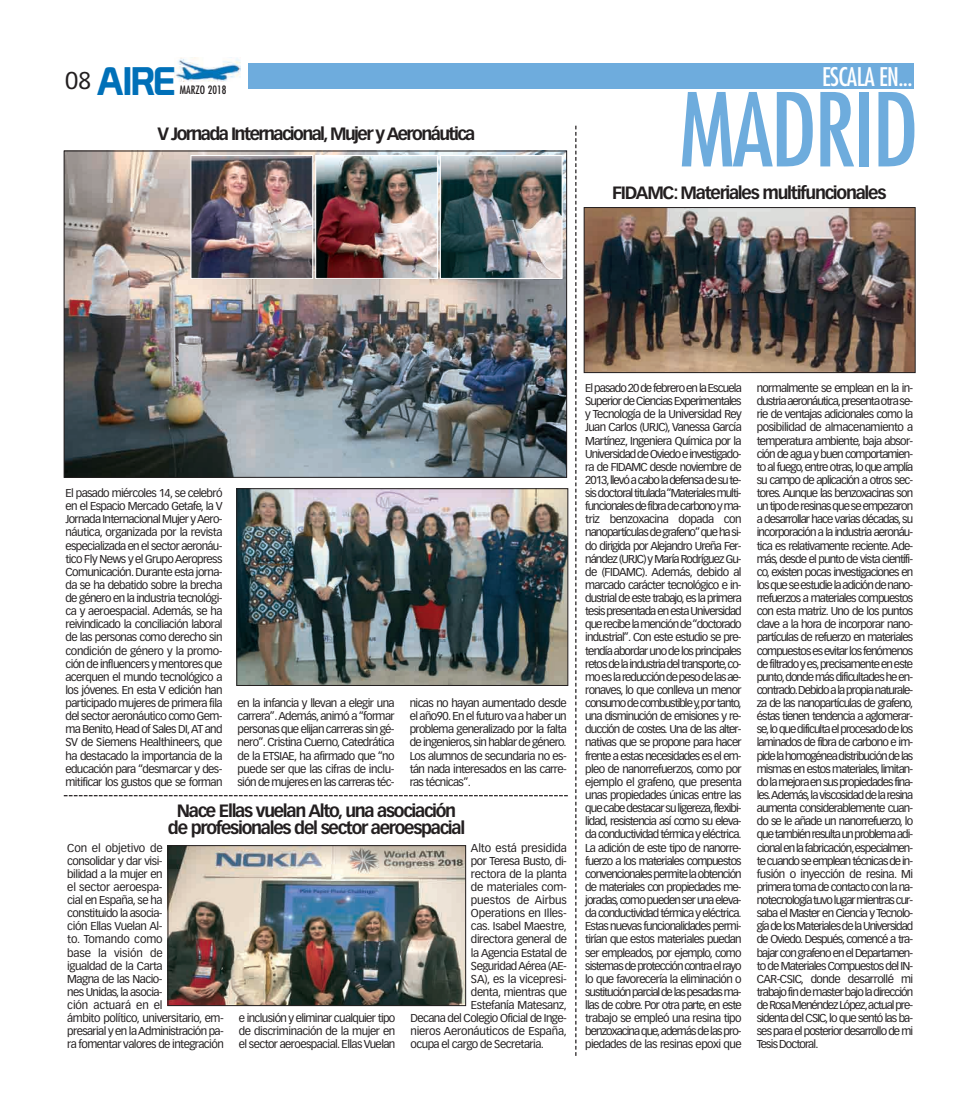
<style>
.page{position:relative;width:978px;height:1120px;background:#fff}
.page>*{position:absolute;margin:0;border:0;box-sizing:border-box;transform-origin:0 0}
.t1{font:condensed 98.75px "Futura";letter-spacing:-.025em;color:#6eacdd}
.t2{font:38.88px "Prototype";color:#0070b8}
.t3{font:condensed 25px "Futura";letter-spacing:-.025em;color:#fff}
.t4{font:700 17.5px/17.5px "Vectora LH";letter-spacing:-.07em;color:#231f20;text-align:center}
.t5{font:700 17.5px "Vectora LH";letter-spacing:-.09em;color:#231f20}
.t6{font:11.25px/13.1px "Vectora LH";letter-spacing:-.045em;color:#231f20;text-align:justify}
.t7{font:11.25px "Vectora LH";letter-spacing:-.015em;color:#231f20}
.t8{font:11.25px "Vectora LH";letter-spacing:-.025em;color:#231f20}
.t9{font:11.25px "Vectora LH";letter-spacing:-.02em;color:#231f20}
.t10{font:11.25px "Vectora LH";letter-spacing:-.01em;color:#231f20}
.t11{font:condensed 11.25px "Futura";color:#231f20}
</style>
<div class="page">
<img style="left:174px;top:58px;width:66px;height:23px">
<div style="left:249px;top:64px;width:665px;height:25px;background:#6eacdd"></div>
<svg style="left:575px;top:126px;width:1px;height:930px"></svg>
<img style="left:66px;top:153px;width:499px;height:323px">
<div style="left:64px;top:151px;width:503px;height:327px;border:1px solid #231f20"></div>
<img style="left:238px;top:490px;width:328px;height:194px">
<div style="left:236px;top:488px;width:332px;height:198px;border:1px solid #231f20"></div>
<img style="left:586px;top:209px;width:327px;height:162px">
<div style="left:584px;top:207px;width:331px;height:166px;border:1px solid #231f20"></div>
<img style="left:170px;top:847px;width:294px;height:157px">
<div style="left:168px;top:845px;width:298px;height:161px;border:1px solid #231f20"></div>
<img style="left:193px;top:157px;width:118px;height:120px">
<div style="left:191px;top:155px;width:122px;height:124px;border:1px solid #fff"></div>
<img style="left:317px;top:157px;width:119px;height:120px">
<div style="left:315px;top:155px;width:123px;height:124px;border:1px solid #fff"></div>
<img style="left:442px;top:157px;width:118px;height:120px">
<div style="left:440px;top:155px;width:122px;height:124px;border:1px solid #fff"></div>
<svg style="left:64px;top:795px;width:504px;height:1px"></svg>
<p class="t2" style="left:65px;top:58px;width:112px"><sup>08</sup> AIRE</p>
<p class="t11" style="left:180px;top:85px;width:48px">MARZO 2018</p>
<p class="t5" style="left:157px;top:126px;width:319px">V Jornada Internacional, Mujer y Aeronáutica</p>
<p class="t3" style="left:822px;top:65px;width:92px">ESCALA EN...</p>
<p class="t1" style="left:679px;top:84px;width:241px">MADRID</p>
<p class="t4" style="left:612px;top:185px;width:276px">FIDAMC: Materiales multifuncionales</p>
<p class="t6" style="left:65px;top:487px;width:159px">El pasado miércoles 14, se celebró en el Espacio Mercado Getafe, la V Jornada Internacional Mujer yAero&shy;náutica, organizada por la revista especializada en el sector aeronáu&shy;tico Fly News y el Grupo Aeropress Comunicación. Durante esta jorna&shy;da se ha debatido sobre la brecha de género en la industria tecnológi&shy;ca y aeroespacial. Además, se ha reivindicado la conciliación laboral de las personas como derecho sin condición de género y la promo&shy;ción de influencers y mentores que acerquen el mundo tecnológico a los jóvenes. En esta V edición han participado mujeres de primera fila del sector aeronáutico como Gem&shy;ma Benito,Head of Sales DI,AT and SV de Siemens Healthineers, que ha destacado la importancia de la educación para “desmarcar y des&shy;mitificar los gustos que se forman</p>
<p class="t6" style="left:238px;top:697px;width:159px">en la infancia y llevan a elegir una carrera”.Además, animó a “formar personas que elijan carreras sin gé&shy;nero”. Cristina Cuerno, Catedrática de la ETSIAE, ha afirmado que “no puede ser que las cifras de inclu&shy;sión de mujeres en las carreras téc-</p>
<p class="t6" style="left:410px;top:697px;width:159px">nicas no hayan aumentado desde el año90.En el futuro va a haber un problema generalizado por la falta de ingenieros,sin hablar de género.<br>Los alumnos de secundaria no es&shy;tán nada interesados en las carre&shy;ras técnicas”.</p>
<p class="t4" style="left:168px;top:802px;width:299px">Nace Ellas vuelan Alto, una asociación de profesionales del sector aeroespacial</p>
<p class="t6" style="left:67px;top:841px;width:158px;text-align:left">Con el objetivo de<br>consolidar y dar visi-<br>bilidad a la mujer en<br>el sector aeroespa-<br>cial en España, se ha<br>constituido la asocia-<br>ción Ellas Vuelan Al-<br>to. Tomando como<br>base la visión de<br>igualdad de la Carta<br>Magna de las Nacio-<br>nes Unidas, la asocia-<br>ción actuará en el<br>ámbito político, universitario, em&shy;presarial y en la Administración pa&shy;ra fomentar valores de integración</p>
<p class="t6" style="left:239px;top:1012px;width:158px">e inclusión y eliminar cualquier tipo de discriminación de la mujer en el sector aeroespacial. Ellas Vuelan</p>
<p class="t10" style="left:471px;top:843px;width:97px">Alto está presidida</p>
<p class="t6" style="left:471px;top:855px;width:97px">por Teresa Busto, di-</p>
<p class="t8" style="left:471px;top:869px;width:97px">rectora de la planta</p>
<p class="t9" style="left:471px;top:882px;width:97px">de materiales com-</p>
<p class="t10" style="left:471px;top:895px;width:97px">puestos de Airbus</p>
<p class="t7" style="left:471px;top:908px;width:97px">Operations en Illes-</p>
<p class="t8" style="left:471px;top:921px;width:97px">cas. Isabel Maestre,</p>
<p class="t6" style="left:471px;top:933px;width:97px">directora general de</p>
<p class="t6" style="left:471px;top:946px;width:97px">la Agencia Estatal de</p>
<p class="t6" style="left:471px;top:960px;width:97px">Seguridad Aérea (AE-</p>
<p class="t9" style="left:471px;top:974px;width:97px">SA), es la vicepresi-</p>
<p class="t6" style="left:471px;top:986px;width:97px">denta, mientras que</p>
<p class="t6" style="left:471px;top:999px;width:97px">Estefanía Matesanz,</p>
<p class="t6" style="left:410px;top:1012px;width:158px">Decana del Colegio Oficial de Inge-</p>
<p class="t7" style="left:410px;top:1026px;width:158px">nieros Aeronáuticos de España,</p>
<p class="t6" style="left:410px;top:1038px;width:135px">ocupa el cargo de Secretaria.</p>
<p class="t6" style="left:585px;top:382px;width:158px">El pasado 20 de febrero en la Escuela Superior de Ciencias Experimentales y Tecnología de la Universidad Rey Juan Carlos (URJC), Vanessa García Martínez, Ingeniera Química por la Universidad de Oviedo e investigado&shy;ra de FIDAMC desde noviembre de 2013,llevó a cabo la defensa de su te&shy;sis doctoral titulada“Materiales multi&shy;funcionales de fibra de carbono y ma&shy;triz benzoxacina dopada con nanopartículas de grafeno”que ha si&shy;do dirigida por Alejandro Ureña Fer&shy;nández (URJC) y María Rodríguez Gu&shy;de (FIDAMC). Además, debido al marcado carácter tecnológico e in&shy;dustrial de este trabajo, es la primera tesis presentada en esta Universidad que recibe la mención de“doctorado industrial”. Con este estudio se pre&shy;tendía abordar uno de los principales retos de la industria del transporte,co&shy;mo es la reducción de peso de las ae&shy;ronaves, lo que conlleva un menor consumo de combustible y,por tanto, una disminución de emisiones y re&shy;ducción de costes. Una de las alter&shy;nativas que se propone para hacer frente a estas necesidades es el em&shy;pleo de nanorrefuerzos, como por ejemplo el grafeno, que presenta unas propiedades únicas entre las que cabe destacar su ligereza,flexibi&shy;lidad, resistencia así como su eleva&shy;da conductividad térmica y eléctrica.<br>La adición de este tipo de nanorre&shy;fuerzo a los materiales compuestos convencionales permite la obtención de materiales con propiedades me&shy;joradas,como pueden ser una eleva&shy;da conductividad térmica y eléctrica.<br>Estas nuevas funcionalidades permi&shy;tirían que estos materiales puedan ser empleados, por ejemplo, como sistemas de protección contra el rayo lo que favorecería la eliminación o sustitución parcial de las pesadas ma&shy;llas de cobre. Por otra parte, en este trabajo se empleó una resina tipo benzoxacina que,además de las pro&shy;piedades de las resinas epoxi que</p>
<p class="t6" style="left:757px;top:382px;width:158px">normalmente se emplean en la in&shy;dustria aeronáutica,presenta otra se&shy;rie de ventajas adicionales como la posibilidad de almacenamiento a temperatura ambiente, baja absor&shy;ción de agua y buen comportamien&shy;to al fuego, entre otras, lo que amplía su campo de aplicación a otros sec&shy;tores. Aunque las benzoxacinas son un tipo de resinas que se empezaron a desarrollar hace varias décadas, su incorporación a la industria aeronáu&shy;tica es relativamente reciente. Ade&shy;más, desde el punto de vista científi&shy;co, existen pocas investigaciones en los que se estudie la adición de nano&shy;rrefuerzos a materiales compuestos con esta matriz. Uno de los puntos clave a la hora de incorporar nano&shy;partículas de refuerzo en materiales compuestos es evitar los fenómenos de filtrado y es,precisamente en este punto,donde más dificultades he en&shy;contrado.Debido a la propia naturale&shy;za de las nanopartículas de grafeno, éstas tienen tendencia a aglomerar&shy;se,lo que dificulta el procesado de los laminados de fibra de carbono e im&shy;pide la homogénea distribución de las mismas en estos materiales, limitan&shy;do la mejora en sus propiedades fina&shy;les.Además,la viscosidad de la resina aumenta considerablemente cuan&shy;do se le añade un nanorrefuerzo, lo que también resulta un problema adi&shy;cional en la fabricación,especialmen&shy;te cuando se emplean técnicas de in&shy;fusión o inyección de resina. Mi primera toma de contacto con la na&shy;notecnología tuvo lugar mientras cur&shy;saba el Master en Ciencia y Tecnolo&shy;gía de los Materiales de la Universidad de Oviedo. Después, comencé a tra&shy;bajar con grafeno en el Departamen&shy;to de Materiales Compuestos del IN-CAR-CSIC, donde desarrollé mi trabajo fin de master bajo la dirección de Rosa Menéndez López,actual pre&shy;sidenta del CSIC, lo que sentó las ba&shy;ses para el posterior desarrollo de mi Tesis Doctoral.</p>
</div>
